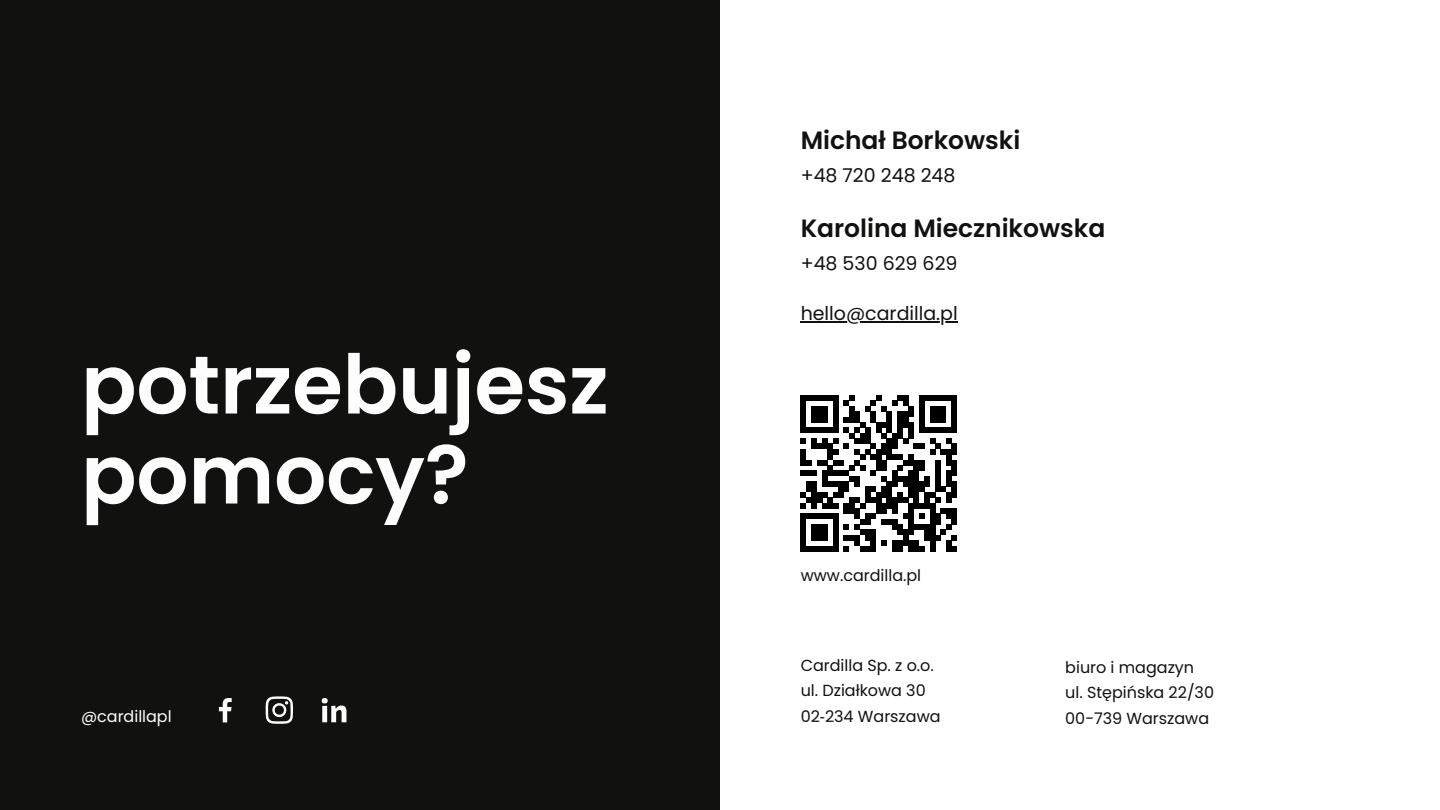
<style>
.page{position:relative;width:1440px;height:810px;background:#fff}
.page>*{position:absolute;margin:0;border:0;box-sizing:border-box;transform-origin:0 0}
.t1{font:600 82px/90px "Poppins";letter-spacing:-.005em;color:#fdfdfd}
.t2{font:600 25px "Poppins";color:#111110}
.t3{font:19px "Poppins";color:#111110}
.t4{font:16px/25.5px "Poppins";color:#111110}
.t5{font:16px "Poppins";color:#fdfdfd}
.s1{font-family:"Noto Sans"}
</style>
<div class="page">
<div style="left:0;top:0;width:720px;height:810px;background:#111110"></div>
<svg style="left:266px;top:696px;width:27px;height:28px"></svg>
<svg style="left:322px;top:698px;width:25px;height:24px"></svg>
<svg style="left:219px;top:698px;width:13px;height:24px"></svg>
<hr style="left:801px;top:321px;width:157px;height:2px;background:#111110">
<svg style="left:801px;top:395px;width:156px;height:156px"></svg>
<h1 class="t1" style="left:81px;top:340px;width:529px">potrzebujesz pomocy?</h1>
<p class="t5" style="left:81px;top:705px;width:92px">@cardillapl</p>
<h2 class="t2" style="left:801px;top:123px;width:221px">Michał Borkowski</h2>
<p class="t3" style="left:801px;top:162px;width:156px">+48 720 248 248</p>
<h2 class="t2" style="left:801px;top:211px;width:306px">Karolina Miecznikowska</h2>
<p class="t3" style="left:801px;top:250px;width:158px">+48 530 629 629</p>
<p class="t3" style="left:801px;top:300px;width:159px">hello@cardilla.pl</p>
<p class="t4" style="left:801px;top:563px;width:122px">www.cardilla.pl</p>
<p class="t4" style="left:801px;top:652px;width:141px">Cardilla Sp. z o.o. ul. Działkowa 30<br>02<span class="s1">‑</span>234 Warszawa</p>
<p class="t4" style="left:1065px;top:655px;width:150px">biuro i magazyn ul. Stępińska 22/30<br>00-739 Warszawa</p>
</div>
